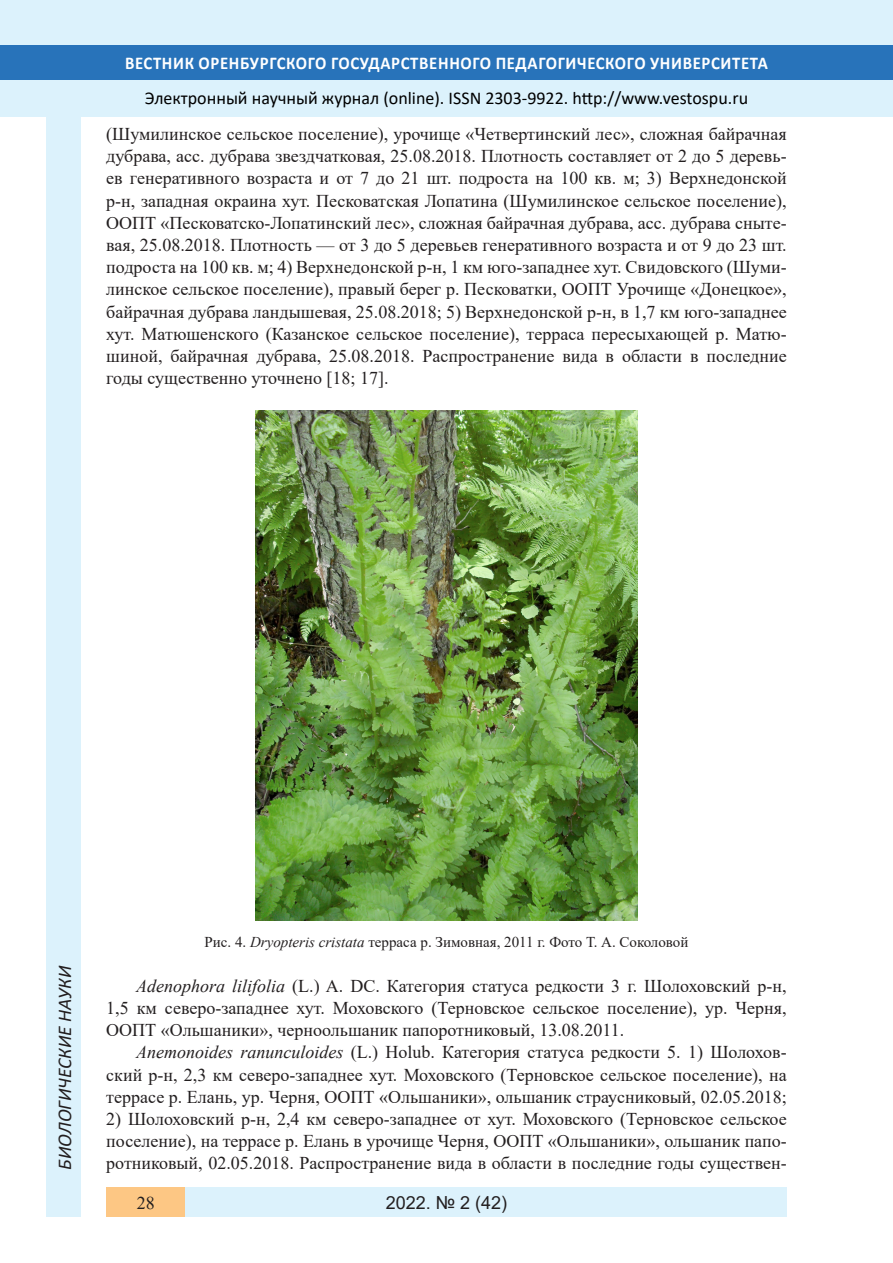
<style>
.page{position:relative;width:893px;height:1263px;background:#fff}
.page>*{position:absolute;margin:0;border:0;box-sizing:border-box;transform-origin:0 0}
.t1{font:italic 19.5px "Calibri";color:#231f20}
.Стиль2{font:18px/22.2px "Times New Roman";color:#231f20;text-align:justify}
.t2{font:18px "Calibri";color:#000}
.t3{font:700 18px "Calibri";letter-spacing:.04em;color:#fff;scale:.93 1}
.t4{font:18px "Arial";color:#231f20}
.таблица{font:15px "Times New Roman";color:#231f20}
.s1{font-style:italic}
</style>
<div class="page">
<div style="left:0;top:0;width:893px;height:116px;background:#dcf2fc"></div>
<div style="left:0;top:45px;width:893px;height:34px;background:#2873ba"></div>
<div style="left:106px;top:1188px;width:681px;height:29px;background:#dcf2fc"></div>
<div style="left:106px;top:1188px;width:79px;height:29px;background:#fdc784"></div>
<div style="left:47px;top:116px;width:34px;height:1101px;background:#dcf2fc"></div>
<img style="left:255px;top:410px;width:383px;height:510px">
<p class="t3" style="left:125px;top:50px;width:693px">ВЕСТНИК ОРЕНБУРГСКОГО ГОСУДАРСТВЕННОГО ПЕДАГОГИЧЕСКОГО УНИВЕРСИТЕТА</p>
<p class="t2" style="left:145px;top:85px;width:605px">Электронный научный журнал (online). ISSN 2303-9922. http://www.vestospu.ru</p>
<p class="Стиль2" style="left:106px;top:122px;width:682px">(Шумилинское сельское поселение), урочище «Четвертинский лес», сложная байрачная дубрава, асс. дубрава звездчатковая, 25.08.2018. Плотность составляет от 2 до 5 деревь&shy;ев генеративного возраста и от 7 до 21 шт. подроста на 100 кв. м; 3) Верхнедонской р-н, западная окраина хут. Песковатская Лопатина (Шумилинское сельское поселение), ООПТ «Песковатско-Лопатинский лес», сложная байрачная дубрава, асс. дубрава сныте&shy;вая, 25.08.2018. Плотность — от 3 до 5 деревьев генеративного возраста и от 9 до 23 шт. подроста на 100 кв. м; 4) Верхнедонской р-н, 1 км юго-западнее хут. Свидовского (Шуми&shy;линское сельское поселение), правый берег р. Песковатки, ООПТ Урочище «Донецкое», байрачная дубрава ландышевая, 25.08.2018; 5) Верхнедонской р-н, в 1,7 км юго-западнее хут. Матюшенского (Казанское сельское поселение), терраса пересыхающей р. Матю&shy;шиной, байрачная дубрава, 25.08.2018. Распространение вида в области в последние годы существенно уточнено [18; 17].</p>
<p class="t1" style="left:51px;top:1170px;width:206px;rotate:-90deg">БИОЛОГИЧЕСКИЕ НАУКИ</p>
<p class="таблица" style="left:205px;top:932px;width:485px">Рис. 4. <span class="s1">Dryopteris cristata</span> терраса р. Зимовная, 2011 г. Фото Т. А. Соколовой</p>
<p class="Стиль2" style="left:106px;top:974px;width:682px;text-indent:30px"><span class="s1">Adenophora lilifolia</span> (L.) A. DC. Категория статуса редкости 3 г. Шолоховский р-н, 1,5 км северо-западнее хут. Моховского (Терновское сельское поселение), ур. Черня, ООПТ «Ольшаники», черноольшаник папоротниковый, 13.08.2011.</p>
<p class="Стиль2" style="left:106px;top:1041px;width:682px;text-indent:30px"><span class="s1">Anemonoides ranunculoides</span> (L.) Holub. Категория статуса редкости 5. 1) Шолохов&shy;ский р-н, 2,3 км северо-западнее хут. Моховского (Терновское сельское поселение), на террасе р. Елань, ур. Черня, ООПТ «Ольшаники», ольшаник страусниковый, 02.05.2018;</p>
<p class="Стиль2" style="left:106px;top:1107px;width:682px">2) Шолоховский р-н, 2,4 км северо-западнее от хут. Моховского (Терновское сельское поселение), на террасе р. Елань в урочище Черня, ООПТ «Ольшаники», ольшаник папо&shy;ротниковый, 02.05.2018. Распространение вида в области в последние годы существен-</p>
<p class="Стиль2" style="left:137px;top:1191px;width:19px">28</p>
<p class="t4" style="left:386px;top:1190px;width:123px">2022. № 2 (42)</p>
</div>
